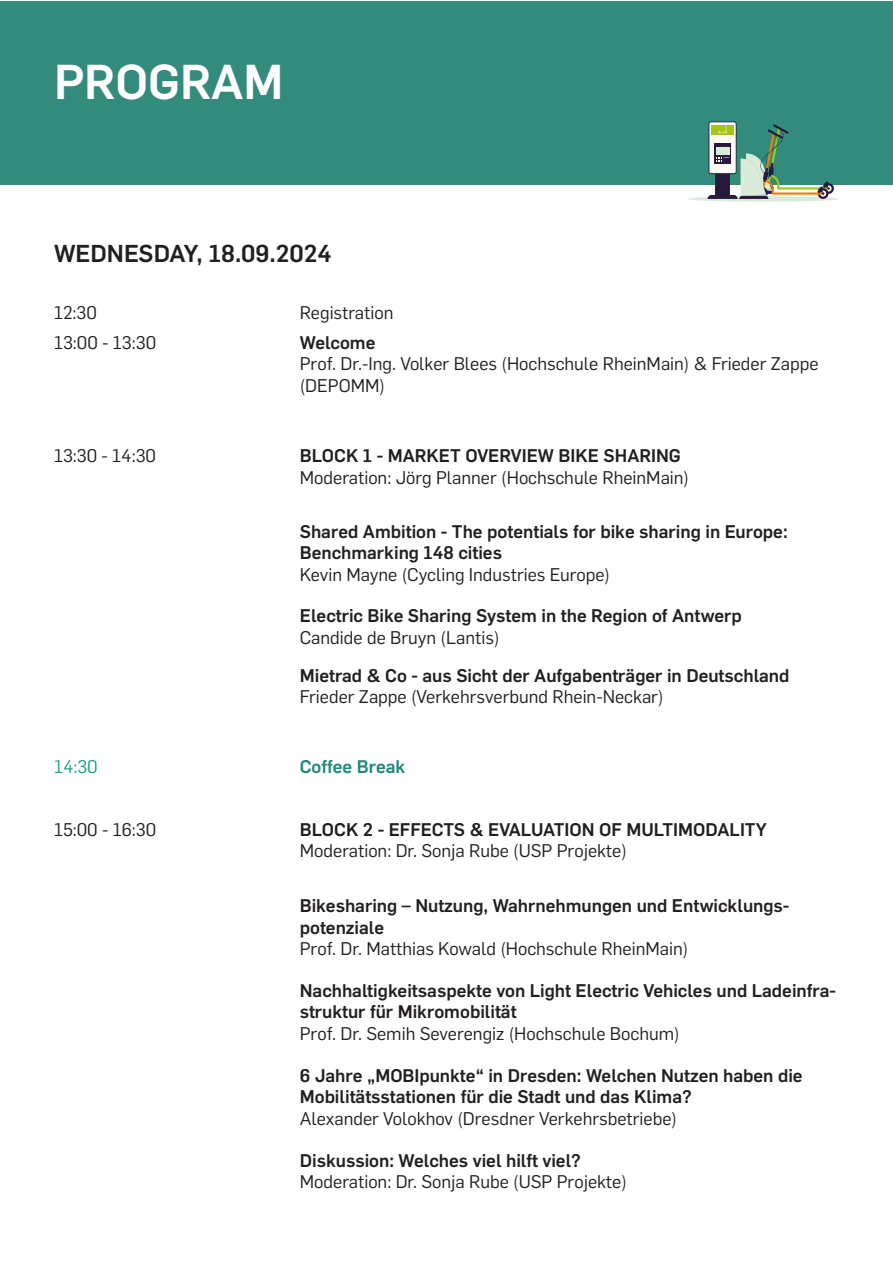
<style>
.page{position:relative;width:893px;height:1263px;background:#fff}
.page>*{position:absolute;margin:0;border:0;box-sizing:border-box;transform-origin:0 0}
.t1{font:500 48px "Flama";color:#fff}
.Absatzformat_1{font:500 24px "Flama";color:#231f20}
.Absatzformat_1-2{font:500 18px/21.6px "Flama";color:#231f20}
.Absatzformat_1-3{font:18px/21.6px "Flama";color:#231f20}
.Absatzformat_1-4{font:500 18px "Flama";color:#228879}
.Absatzformat_1-5{font:18px "Flama";color:#1a9f88}
</style>
<div class="page">
<div style="left:0;top:2px;width:893px;height:183px;background:#338b7c"></div>
<div style="left:688px;top:196px;width:151px;height:6px;background:#d9ebd9;border-radius:50%"></div>
<div style="left:709px;top:122px;width:27px;height:52px;background:#fff8f5;border-radius:2px"></div>
<div style="left:709px;top:121px;width:27px;height:53px;border:1px solid #19343e;border-radius:2px"></div>
<svg style="left:708px;top:124px;width:126px;height:75px"></svg>
<p class="t1" style="left:54px;top:48px;width:231px">PROGRAM</p>
<p class="Absatzformat_1" style="left:54px;top:236px;width:279px">WEDNESDAY, 18.09.2024</p>
<p class="Absatzformat_1-3" style="left:54px;top:300px;width:44px">12:30</p>
<p class="Absatzformat_1-3" style="left:300px;top:300px;width:95px">Registration</p>
<p class="Absatzformat_1-3" style="left:54px;top:330px;width:104px">13:00 - 13:30</p>
<p class="Absatzformat_1-2" style="left:300px;top:330px;width:77px">Welcome</p>
<p class="Absatzformat_1-3" style="left:300px;top:352px;width:520px">Prof. Dr.-Ing. Volker Blees (Hochschule RheinMain) &amp; Frieder Zappe (DEPOMM)</p>
<p class="Absatzformat_1-3" style="left:54px;top:444px;width:104px">13:30 - 14:30</p>
<p class="Absatzformat_1-2" style="left:300px;top:443px;width:383px">BLOCK 1 - MARKET OVERVIEW BIKE SHARING</p>
<p class="Absatzformat_1-3" style="left:300px;top:465px;width:391px">Moderation: Jörg Planner (Hochschule RheinMain)</p>
<p class="Absatzformat_1-2" style="left:300px;top:519px;width:489px">Shared Ambition - The potentials for bike sharing in Europe:<br>Benchmarking 148 cities</p>
<p class="Absatzformat_1-3" style="left:300px;top:562px;width:312px">Kevin Mayne (Cycling Industries Europe)</p>
<p class="Absatzformat_1-2" style="left:300px;top:604px;width:443px">Electric Bike Sharing System in the Region of Antwerp</p>
<p class="Absatzformat_1-3" style="left:300px;top:626px;width:201px">Candide de Bruyn (Lantis)</p>
<p class="Absatzformat_1-2" style="left:300px;top:663px;width:491px">Mietrad &amp; Co - aus Sicht der Aufgabenträger in Deutschland</p>
<p class="Absatzformat_1-3" style="left:300px;top:685px;width:365px">Frieder Zappe (Verkehrsverbund Rhein-Neckar)</p>
<p class="Absatzformat_1-5" style="left:54px;top:754px;width:45px">14:30</p>
<p class="Absatzformat_1-4" style="left:300px;top:753px;width:107px">Coffee Break</p>
<p class="Absatzformat_1-3" style="left:54px;top:817px;width:104px">15:00 - 16:30</p>
<p class="Absatzformat_1-2" style="left:300px;top:817px;width:468px">BLOCK 2 - EFFECTS &amp; EVALUATION OF MULTIMODALITY</p>
<p class="Absatzformat_1-3" style="left:300px;top:839px;width:329px">Moderation: Dr. Sonja Rube (USP Projekte)</p>
<p class="Absatzformat_1-2" style="left:300px;top:893px;width:491px">Bikesharing – Nutzung, Wahrnehmungen und Entwicklungs&shy;potenziale</p>
<p class="Absatzformat_1-3" style="left:300px;top:937px;width:390px">Prof. Dr. Matthias Kowald (Hochschule RheinMain)</p>
<p class="Absatzformat_1-2" style="left:300px;top:978px;width:538px">Nachhaltigkeitsaspekte von Light Electric Vehicles und Ladeinfra&shy;struktur für Mikromobilität</p>
<p class="Absatzformat_1-3" style="left:300px;top:1022px;width:381px">Prof. Dr. Semih Severengiz (Hochschule Bochum)</p>
<p class="Absatzformat_1-2" style="left:300px;top:1063px;width:504px">6 Jahre „MOBIpunkte“ in Dresden: Welchen Nutzen haben die<br>Mobilitätsstationen für die Stadt und das Klima?</p>
<p class="Absatzformat_1-3" style="left:300px;top:1106px;width:379px">Alexander Volokhov (Dresdner Verkehrsbetriebe)</p>
<p class="Absatzformat_1-2" style="left:300px;top:1148px;width:283px">Diskussion: Welches viel hilft viel?</p>
<p class="Absatzformat_1-3" style="left:300px;top:1170px;width:329px">Moderation: Dr. Sonja Rube (USP Projekte)</p>
</div>
